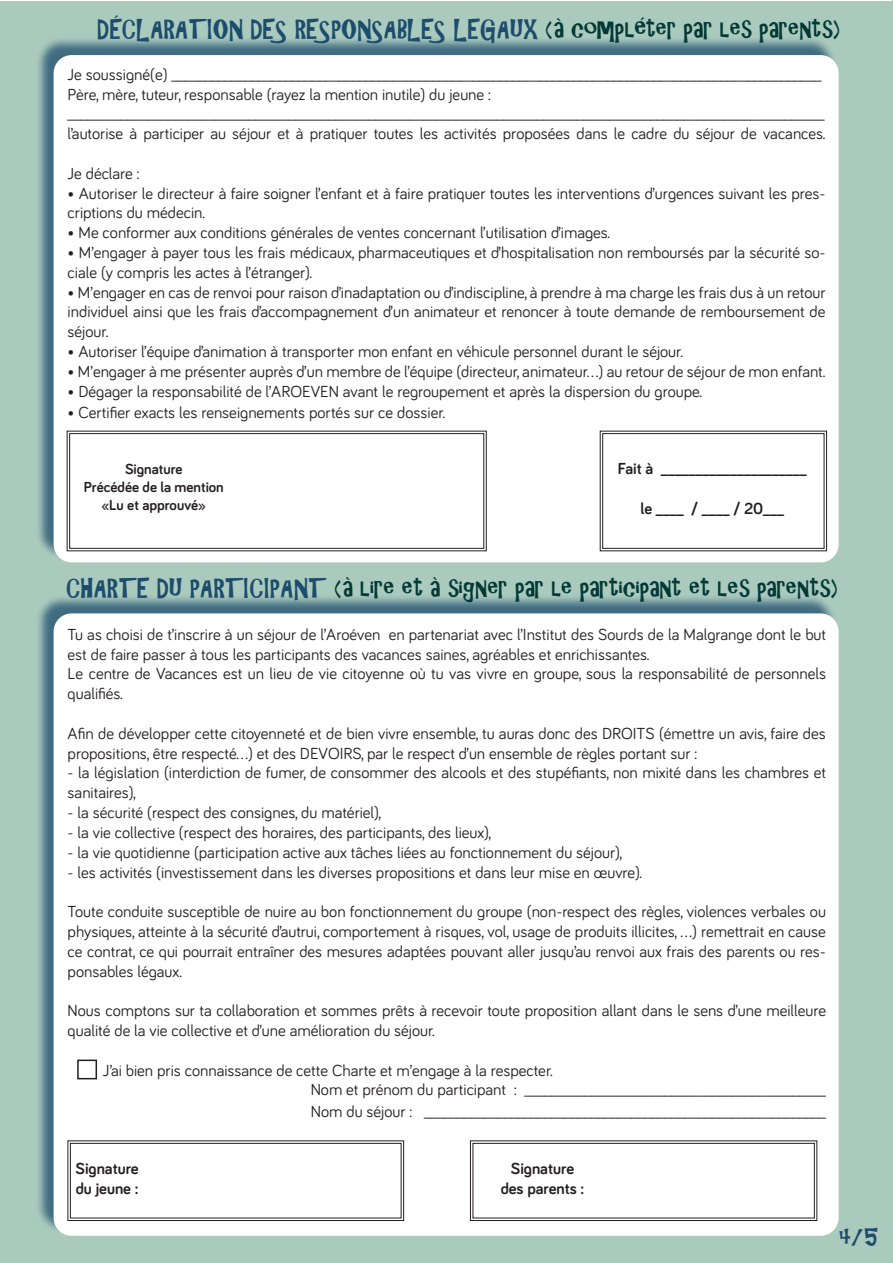
<style>
.page{position:relative;width:893px;height:1263px;background:#fff}
.page>*{position:absolute;margin:0;border:0;box-sizing:border-box;transform-origin:0 0}
.t1{font:24.75px "ARCHRISTY";color:#033a36}
.t2{font:24.75px "ARCHRISTY";color:#1d4d6d}
.t3{font:22.5px "ARCHRISTY";color:#1d4d6d}
.t4{font:16.5px/19.8px "Bariol";color:#231f20}
.t5{font:700 16.5px "Bariol";color:#231f20}
.t6{font:700 15px "Bariol";color:#231f20}
.s1{color:#033a36}
.s2{color:#1d4d6d}
</style>
<div class="page">
<div style="left:0;top:1px;width:893px;height:1262px;background:#abcabe"></div>
<div style="left:35px;top:594px;width:802px;height:639px;background:#1d4d6d;opacity:.75"></div>
<div style="left:54px;top:613px;width:785px;height:623px;background:#fff;border-radius:18px"></div>
<svg style="left:67px;top:1140px;width:337px;height:81px"></svg>
<div style="left:70px;top:1143px;width:331px;height:75px;border:1px solid #231f20"></div>
<svg style="left:470px;top:1140px;width:347px;height:81px"></svg>
<div style="left:473px;top:1143px;width:342px;height:75px;border:1px solid #231f20"></div>
<div style="left:35px;top:36px;width:802px;height:524px;background:#1d4d6d;opacity:.75"></div>
<div style="left:54px;top:55px;width:785px;height:507px;background:#fff;border-radius:18px"></div>
<svg style="left:67px;top:431px;width:420px;height:120px"></svg>
<div style="left:69px;top:433px;width:415px;height:116px;border:1px solid #231f20"></div>
<svg style="left:600px;top:431px;width:227px;height:120px"></svg>
<div style="left:602px;top:433px;width:222px;height:116px;border:1px solid #231f20"></div>
<div style="left:77px;top:1059px;width:20px;height:20px;border:2px solid #231f20"></div>
<hr style="left:892px;top:0;width:1px;height:1263px;background:#abcabe">
<p class="t2" style="left:98px;top:14px;width:744px">DÉCLARATION DES RESPONSABLES LEGAUX <span class="s1">(à compléter par les parents)</span></p>
<p class="t4" style="left:68px;top:63px;width:755px">Je soussigné(e) _________________________________________________________________________________________________</p>
<p class="t4" style="left:68px;top:83px;width:425px">Père, mère, tuteur, responsable (rayez la mention inutile) du jeune :</p>
<p class="t4" style="left:68px;top:103px;width:758px">_________________________________________________________________________________________________________________</p>
<p class="t4" style="left:68px;top:123px;width:759px">l’autorise à participer au séjour et à pratiquer toutes les activités proposées dans le cadre du séjour de vacances.</p>
<p class="t4" style="left:68px;top:162px;width:73px">Je déclare :</p>
<p class="t4" style="left:68px;top:182px;width:759px">• Autoriser le directeur à faire soigner l’enfant et à faire pratiquer toutes les interventions d’urgences suivant les pres&shy;criptions du médecin.</p>
<p class="t4" style="left:68px;top:222px;width:544px">• Me conformer aux conditions générales de ventes concernant l’utilisation d’images.</p>
<p class="t4" style="left:68px;top:242px;width:759px">• M’engager à payer tous les frais médicaux, pharmaceutiques et d’hospitalisation non remboursés par la sécurité so&shy;ciale (y compris les actes à l’étranger).</p>
<p class="t4" style="left:68px;top:281px;width:759px;text-align:justify">• M’engager en cas de renvoi pour raison d’inadaptation ou d’indiscipline, à prendre à ma charge les frais dus à un retour individuel ainsi que les frais d’accompagnement d’un animateur et renoncer à toute demande de remboursement de séjour.</p>
<p class="t4" style="left:68px;top:341px;width:617px">• Autoriser l’équipe d’animation à transporter mon enfant en véhicule personnel durant le séjour.</p>
<p class="t4" style="left:68px;top:360px;width:759px">• M’engager à me présenter auprès d’un membre de l’équipe (directeur, animateur…) au retour de séjour de mon enfant.</p>
<p class="t4" style="left:68px;top:380px;width:636px">• Dégager la responsabilité de l’AROEVEN avant le regroupement et après la dispersion du groupe.</p>
<p class="t4" style="left:68px;top:402px;width:379px">• Certifier exacts les renseignements portés sur ce dossier.</p>
<p class="t6" style="left:125px;top:458px;width:59px">Signature</p>
<p class="t6" style="left:84px;top:476px;width:142px">Précédée de la mention</p>
<p class="t6" style="left:101px;top:494px;width:106px">«Lu et approuvé»</p>
<p class="t5" style="left:618px;top:457px;width:190px">Fait à _____________________</p>
<p class="t5" style="left:640px;top:497px;width:145px">le ____ / ____ / 20___</p>
<p class="t1" style="left:67px;top:574px;width:773px"><span class="s2">CHARTE DU PARTICIPANT</span> (à lire et à signer par le participant et les parents)</p>
<p class="t4" style="left:68px;top:624px;width:760px">Tu as choisi de t’inscrire à un séjour de l’Aroéven en partenariat avec l’Institut des Sourds de la Malgrange dont le but est de faire passer à tous les participants des vacances saines, agréables et enrichissantes.</p>
<p class="t4" style="left:68px;top:663px;width:760px">Le centre de Vacances est un lieu de vie citoyenne où tu vas vivre en groupe, sous la responsabilité de personnels qualifiés.</p>
<p class="t4" style="left:68px;top:723px;width:760px">Afin de développer cette citoyenneté et de bien vivre ensemble, tu auras donc des DROITS (émettre un avis, faire des propositions, être respecté…) et des DEVOIRS, par le respect d’un ensemble de règles portant sur :</p>
<p class="t4" style="left:68px;top:762px;width:760px">- la législation (interdiction de fumer, de consommer des alcools et des stupéfiants, non mixité dans les chambres et sanitaires),</p>
<p class="t4" style="left:68px;top:802px;width:315px">- la sécurité (respect des consignes, du matériel),</p>
<p class="t4" style="left:68px;top:822px;width:425px">- la vie collective (respect des horaires, des participants, des lieux),</p>
<p class="t4" style="left:68px;top:841px;width:556px">- la vie quotidienne (participation active aux tâches liées au fonctionnement du séjour),</p>
<p class="t4" style="left:68px;top:861px;width:576px">- les activités (investissement dans les diverses propositions et dans leur mise en œuvre).</p>
<p class="t4" style="left:68px;top:901px;width:760px;text-align:justify">Toute conduite susceptible de nuire au bon fonctionnement du groupe (non-respect des règles, violences verbales ou physiques, atteinte à la sécurité d’autrui, comportement à risques, vol, usage de produits illicites, …) remettrait en cause ce contrat, ce qui pourrait entraîner des mesures adaptées pouvant aller jusqu’au renvoi aux frais des parents ou res&shy;ponsables légaux.</p>
<p class="t4" style="left:68px;top:1000px;width:760px">Nous comptons sur ta collaboration et sommes prêts à recevoir toute proposition allant dans le sens d’une meilleure qualité de la vie collective et d’une amélioration du séjour.</p>
<p class="t4" style="left:103px;top:1059px;width:451px">J’ai bien pris connaissance de cette Charte et m’engage à la respecter.</p>
<p class="t4" style="left:311px;top:1079px;width:517px">Nom et prénom du participant : _____________________________________________</p>
<p class="t4" style="left:311px;top:1101px;width:517px">Nom du séjour : ____________________________________________________________</p>
<p class="t5" style="left:76px;top:1157px;width:65px">Signature</p>
<p class="t5" style="left:76px;top:1177px;width:64px">du jeune :</p>
<p class="t5" style="left:511px;top:1157px;width:65px">Signature</p>
<p class="t5" style="left:501px;top:1177px;width:85px">des parents :</p>
<p class="t3" style="left:840px;top:1224px;width:41px">4/5</p>
</div>
